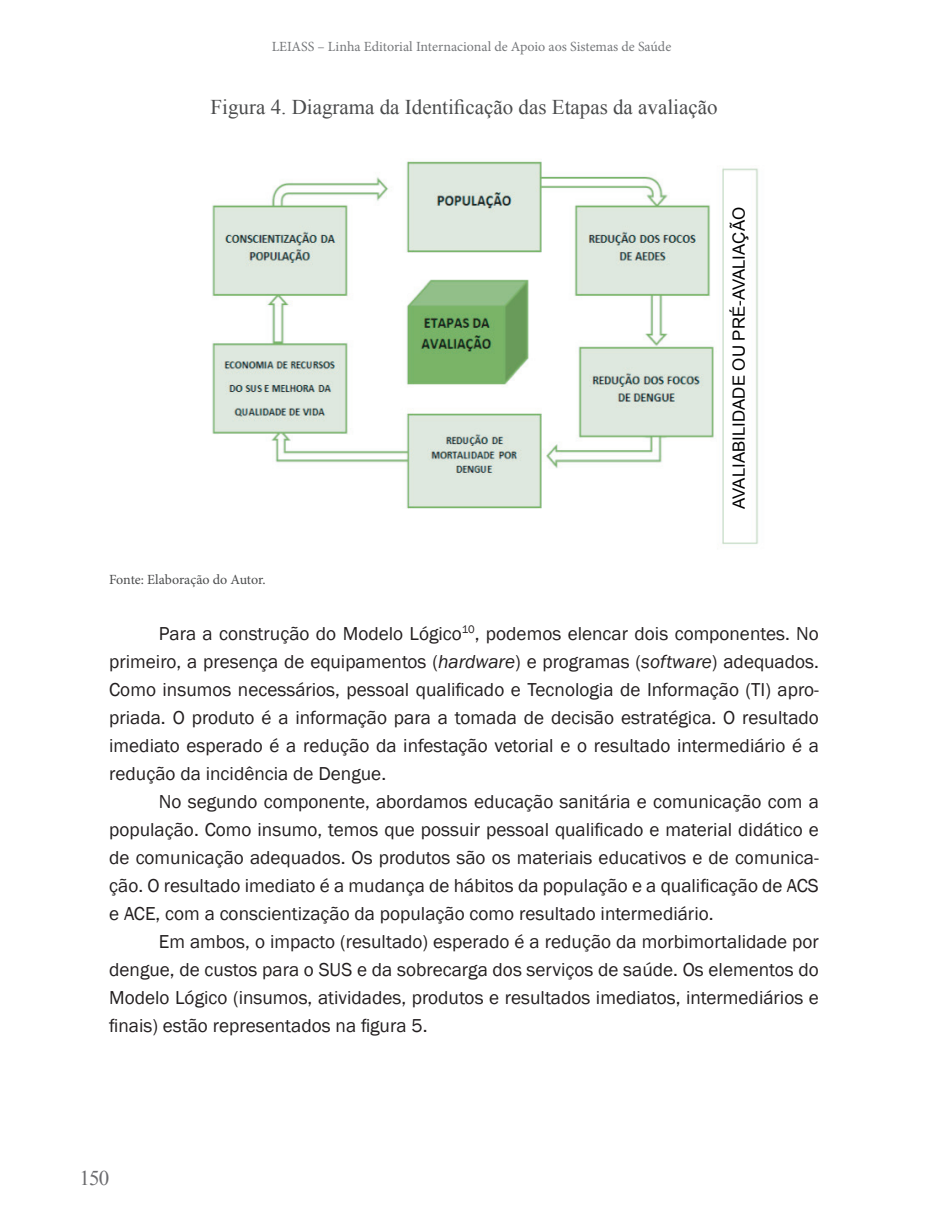
<style>
.page{position:relative;width:943px;height:1216px;background:#fff}
.page>*{position:absolute;margin:0;border:0;box-sizing:border-box;transform-origin:0 0}
.t1{font:21px "Times New Roman";color:#4b4c4d}
.t2{font:21px "Times New Roman";color:#6b6b6e}
.t3{font:19.25px/28px "Franklin Gothic";color:#231f20;text-align:justify}
.t4{font:16.8px "Arial";color:#000001}
.t5{font:14px "Minion Pro";color:#76787b}
.t6{font:14px "Minion Pro";letter-spacing:-.005em;color:#4b4c4d}
.s1{font-style:italic}
</style>
<div class="page">
<img style="left:212px;top:161px;width:546px;height:384px">
<div style="left:724px;top:232px;width:23px;height:257px;background:#fff"></div>
<p class="t5" style="left:272px;top:37px;width:401px">LEIASS – Linha Editorial Internacional de Apoio aos Sistemas de Saúde</p>
<p class="t1" style="left:210px;top:93px;width:508px">Figura 4. Diagrama da Identificação das Etapas da avaliação</p>
<p class="t4" style="left:728px;top:508px;width:303px;rotate:-90deg">AVALIABILIDADE OU PRÉ-AVALIAÇÃO</p>
<p class="t6" style="left:109px;top:570px;width:158px">Fonte: Elaboração do Autor.</p>
<p class="t3" style="left:109px;top:620px;width:711px;text-indent:50px">Para a construção do Modelo Lógico<sup>10</sup>, podemos elencar dois componentes. No primeiro, a presença de equipamentos (<span class="s1">hardware</span>) e programas (<span class="s1">software</span>) adequados.<br>Como insumos necessários, pessoal qualificado e Tecnologia de Informação (TI) apro&shy;priada. O produto é a informação para a tomada de decisão estratégica. O resultado imediato esperado é a redução da infestação vetorial e o resultado intermediário é a redução da incidência de Dengue.</p>
<p class="t3" style="left:109px;top:788px;width:711px;text-indent:50px">No segundo componente, abordamos educação sanitária e comunicação com a população. Como insumo, temos que possuir pessoal qualificado e material didático e de comunicação adequados. Os produtos são os materiais educativos e de comunica&shy;ção. O resultado imediato é a mudança de hábitos da população e a qualificação de ACS e ACE, com a conscientização da população como resultado intermediário.</p>
<p class="t3" style="left:109px;top:928px;width:711px;text-indent:50px">Em ambos, o impacto (resultado) esperado é a redução da morbimortalidade por dengue, de custos para o SUS e da sobrecarga dos serviços de saúde. Os elementos do Modelo Lógico (insumos, atividades, produtos e resultados imediatos, intermediários e finais) estão representados na figura 5.</p>
<p class="t2" style="left:79px;top:1164px;width:31px">150</p>
</div>
